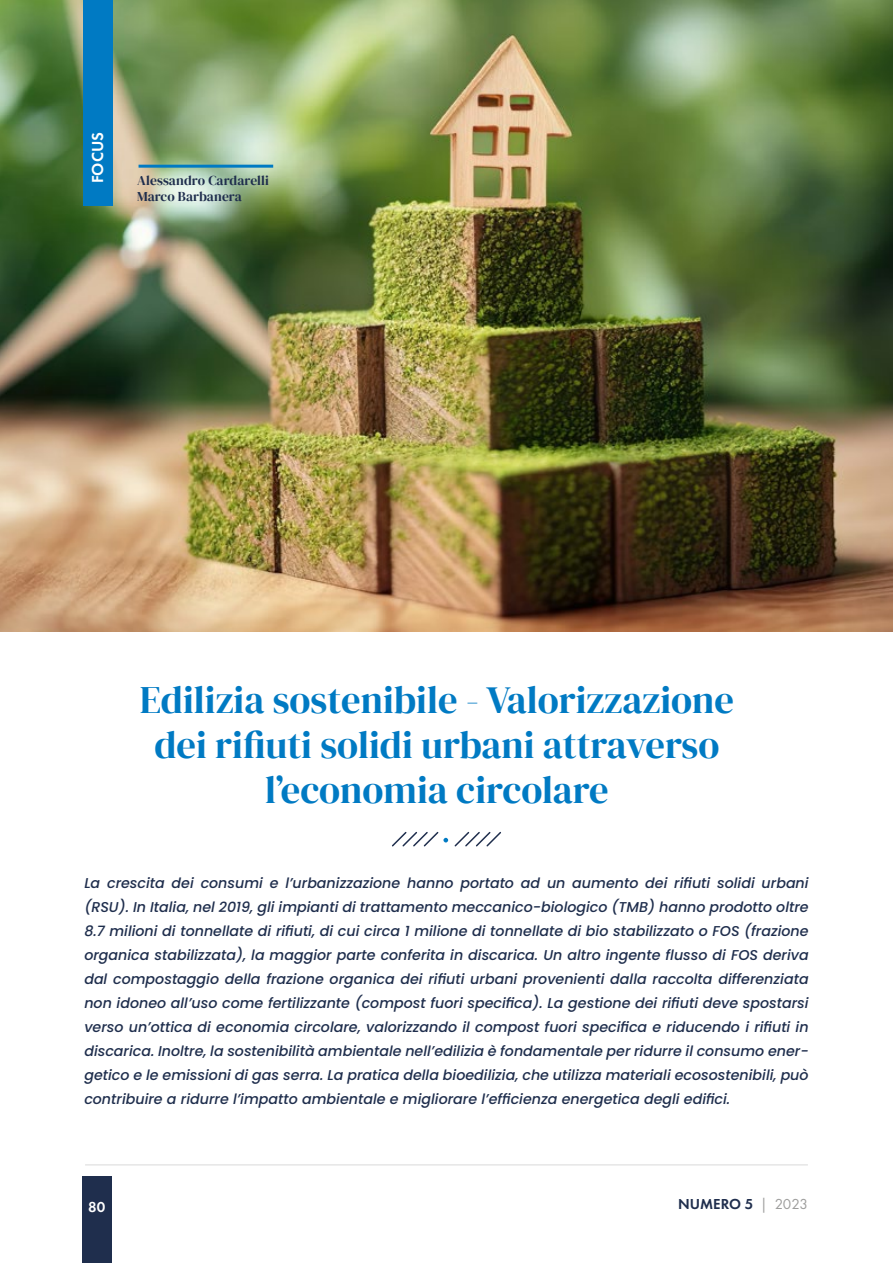
<style>
.page{position:relative;width:893px;height:1263px;background:#fff}
.page>*{position:absolute;margin:0;border:0;box-sizing:border-box;transform-origin:0 0}
.t1{font:38.55px/45px "DM Serif Display";color:#007ac3;text-align:center}
.t2{font:600 16.5px "Futura PT";color:#fff}
.t3{font:600 15px "Futura PT";color:#1f2e4d}
.t4{font:600 15px "Futura PT";color:#fff}
.t5{font:italic 500 14.25px/24px "Poppins";color:#1f2e4d;text-align:justify}
.t6{font:13.5px/16.2px "DM Serif Display";letter-spacing:.01em;color:#1f2e4d}
.s1{font-weight:400;color:#9d9d9c}
</style>
<div class="page">
<div style="left:82px;top:1176px;width:30px;height:87px;background:#1f2e4d"></div>
<hr style="left:85px;top:1164px;width:723px;height:1px;background:#dadada">
<img style="left:0;top:0;width:893px;height:631px">
<div style="left:83px;top:0;width:30px;height:206px;background:#007ac3"></div>
<svg style="left:392px;top:831px;width:109px;height:16px"></svg>
<hr style="left:139px;top:165px;width:134px;height:3px;background:#007ac3">
<p class="t2" style="left:87px;top:183px;width:53px;rotate:-90deg">FOCUS</p>
<p class="t6" style="left:137px;top:172px;width:133px">Alessandro Cardarelli<br>Marco Barbanera</p>
<h1 class="t1" style="left:140px;top:677px;width:596px">Edilizia sostenibile - Valorizzazione dei rifiuti solidi urbani attraverso l’economia circolare</h1>
<p class="t5" style="left:84px;top:871px;width:726px">La crescita dei consumi e l’urbanizzazione hanno portato ad un aumento dei rifiuti solidi urbani (RSU). In Italia, nel 2019, gli impianti di trattamento meccanico-biologico (TMB) hanno prodotto oltre 8.7 milioni di tonnellate di rifiuti, di cui circa 1 milione di tonnellate di bio stabilizzato o FOS (frazione organica stabilizzata), la maggior parte conferita in discarica. Un altro ingente flusso di FOS deriva dal compostaggio della frazione organica dei rifiuti urbani provenienti dalla raccolta differenziata non idoneo all’uso come fertilizzante (compost fuori specifica). La gestione dei rifiuti deve spostarsi verso un’ottica di economia circolare, valorizzando il compost fuori specifica e riducendo i rifiuti in discarica. Inoltre, la sostenibilità ambientale nell’edilizia è fondamentale per ridurre il consumo ener&shy;getico e le emissioni di gas serra. La pratica della bioedilizia, che utilizza materiali ecosostenibili, può contribuire a ridurre l’impatto ambientale e migliorare l’efficienza energetica degli edifici.</p>
<p class="t4" style="left:88px;top:1197px;width:19px">80</p>
<p class="t3" style="left:678px;top:1194px;width:131px">NUMERO 5 <span class="s1">| 2023</span></p>
</div>
